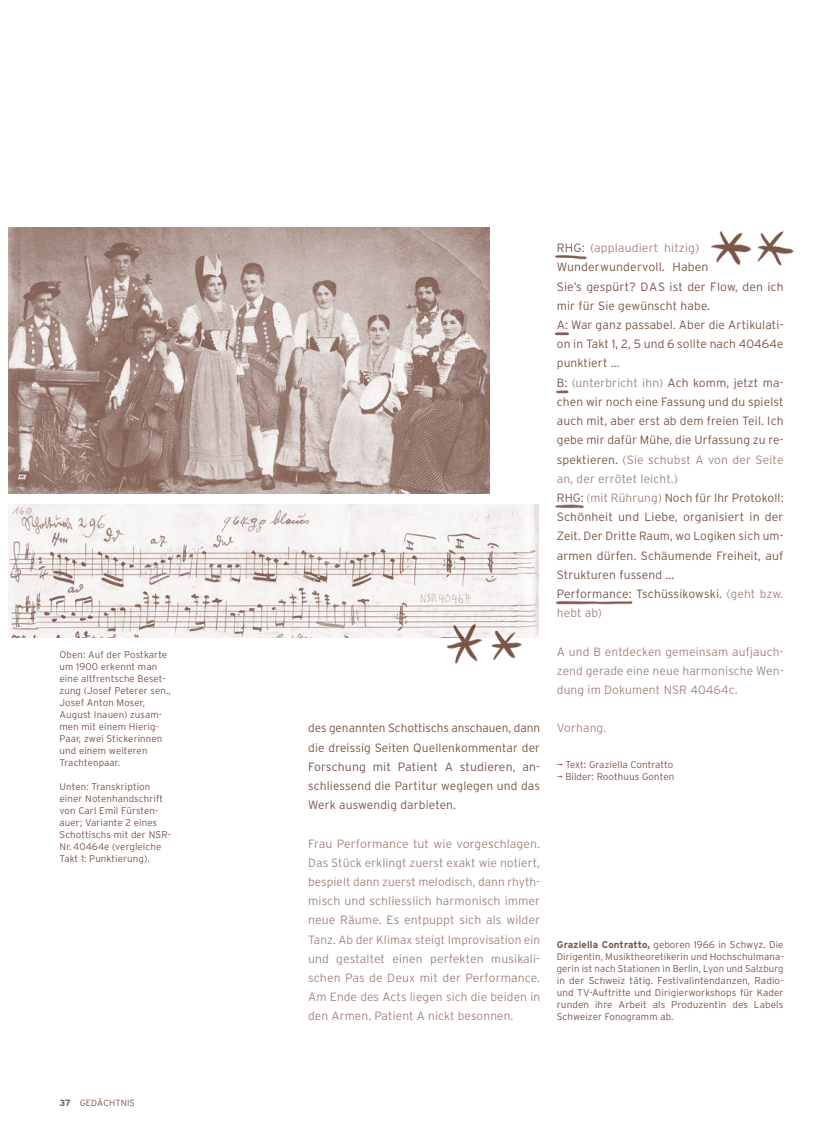
<style>
.page{position:relative;width:830px;height:1127px;background:#fff}
.page>*{position:absolute;margin:0;border:0;box-sizing:border-box;transform-origin:0 0}
.t1{font:300 12px/19.2px "Interstate";letter-spacing:.01em;color:#7a5548;text-align:justify}
.t2{font:300 12px/19.2px "Interstate";letter-spacing:.005em;color:#a2887f;text-align:justify}
.t3{font:300 9.75px/12px "Interstate";letter-spacing:.01em;color:#7a5548}
.t4{font:300 9px "Interstate";letter-spacing:.01em;color:#7a5548}
.s1{font-weight:700}
.s2{color:#a2887f}
</style>
<div class="page">
<img style="left:8px;top:227px;width:786px;height:437px">
<p class="t3" style="left:60px;top:648px;width:113px">Oben: Auf der Postkarte um 1900 erkennt man eine altfrentsche Beset&shy;zung (Josef Peterer sen.,<br>Josef Anton Moser,<br>August Inauen) zusam&shy;men mit einem Hierig-<br>Paar, zwei Stickerinnen und einem weiteren<br>Trachtenpaar.</p>
<p class="t3" style="left:60px;top:780px;width:112px">Unten: Transkription einer Notenhandschrift von Carl Emil Fürsten&shy;auer; Variante 2 eines<br>Schottischs mit der NSR-<br>Nr. 40464e (vergleiche<br>Takt 1: Punktierung).</p>
<p class="t4" style="left:60px;top:1097px;width:77px"><span class="s1">37</span> GEDÄCHTNIS</p>
<p class="t1" style="left:308px;top:718px;width:233px">des genannten Schottischs anschauen, dann die dreissig Seiten Quellenkommentar der Forschung mit Patient A studieren, an&shy;schliessend die Partitur weglegen und das Werk auswendig darbieten.</p>
<p class="t2" style="left:308px;top:833px;width:233px">Frau Performance tut wie vorgeschlagen.<br>Das Stück erklingt zuerst exakt wie notiert, bespielt dann zuerst melodisch, dann rhyth&shy;misch und schliesslich harmonisch immer neue Räume. Es entpuppt sich als wilder Tanz. Ab der Klimax steigt Improvisation ein und gestaltet einen perfekten musikali&shy;schen Pas de Deux mit der Performance.<br>Am Ende des Acts liegen sich die beiden in den Armen. Patient A nickt besonnen.</p>
<p class="t1" style="left:556px;top:238px;width:228px;text-align:left">RHG: <span class="s2">(applaudiert hitzig)<br></span>Wunderwundervoll. Haben<br>Sie’s gespürt? DAS ist der Flow, den ich mir für Sie gewünscht habe.<br>A: War ganz passabel. Aber die Artikulati&shy;on in Takt 1, 2, 5 und 6 sollte nach 40464e punktiert …<br>B: <span class="s2">(unterbricht ihn)</span> Ach komm, jetzt ma&shy;chen wir noch eine Fassung und du spielst auch mit, aber erst ab dem freien Teil. Ich gebe mir dafür Mühe, die Urfassung zu re&shy;spektieren. <span class="s2">(Sie schubst A von der Seite an, der errötet leicht.)<br></span>RHG: <span class="s2">(mit Rührung)</span> Noch für Ihr Protokoll:<br>Schönheit und Liebe, organisiert in der Zeit. Der Dritte Raum, wo Logiken sich um&shy;armen dürfen. Schäumende Freiheit, auf Strukturen fussend ...<br>Performance: Tschüssikowski. <span class="s2">(geht bzw. hebt ab)</span></p>
<p class="t2" style="left:556px;top:641px;width:228px">A und B entdecken gemeinsam aufjauch&shy;zend gerade eine neue harmonische Wen&shy;dung im Dokument NSR 40464c.</p>
<p class="t2" style="left:556px;top:718px;width:51px">Vorhang.</p>
<p class="t3" style="left:556px;top:759px;width:118px">→ Text: Graziella Contratto</p>
<p class="t3" style="left:556px;top:771px;width:119px">→ Bilder: Roothuus Gonten</p>
<p class="t3" style="left:556px;top:939px;width:228px;text-align:justify"><span class="s1">Graziella Contratto,</span> geboren 1966 in Schwyz. Die Dirigentin, Musiktheoretikerin und Hochschulmana&shy;gerin ist nach Stationen in Berlin, Lyon und Salzburg in der Schweiz tätig. Festivalintendanzen, Radio&shy;und TV-Auftritte und Dirigierworkshops für Kader runden ihre Arbeit als Produzentin des Labels Schweizer Fonogramm ab.</p>
</div>
